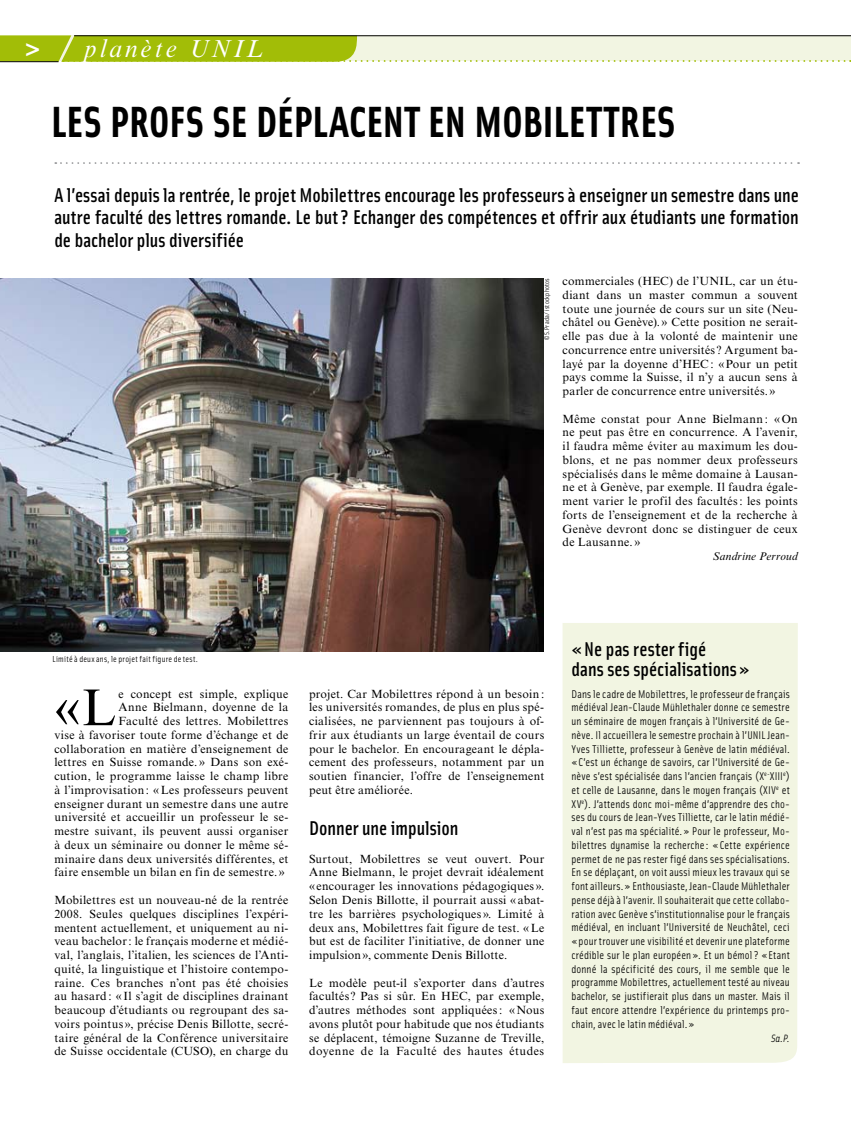
<style>
.page{position:relative;width:851px;height:1134px;background:#fff}
.page>*{position:absolute;margin:0;border:0;box-sizing:border-box;transform-origin:0 0}
.t1{font:51.88px "Times New Roman MT Std";color:#000}
.t2{font:700 43.75px "Solex";letter-spacing:-.01em;color:#000}
.t3{font:italic 25px "Times New Roman MT Std";letter-spacing:.12em;color:#fff}
.t4{font:500 20px/22.5px "Solex";color:#000;text-align:justify}
.t5{font:11.88px/13.8px "Times New Roman MT Std";letter-spacing:.025em;color:#000;text-align:justify}
.t6{font:11.25px/13.8px "Solex";letter-spacing:.015em;color:#000;text-align:justify}
.t7{font:italic 11.25px "Times New Roman MT Std";letter-spacing:.02em;color:#000}
.t8{font:italic 10.62px "Solex";color:#000}
.t9{font:8.75px "Solex";letter-spacing:.025em;color:#000}
.t10{font:6.88px "Solex";letter-spacing:.03em;color:#000}
.s1{font-family:"Frutiger LT Std";font-weight:700;font-style:normal}
</style>
<div class="page">
<div style="left:562px;top:623px;width:235px;height:440px;background:#f2f5e2"></div>
<svg style="left:55px;top:162px;width:743px;height:2px"></svg>
<svg style="left:0;top:35px;width:850px;height:27px;background:#cedb85"></svg>
<hr style="left:74px;top:35px;width:776px;height:1px;background:#000">
<img style="left:0;top:278px;width:543px;height:373px">
<h3 class="t3" style="left:25px;top:35px;width:239px"><span class="s1">&gt;</span> planète UNIL</h3>
<h2 class="t2" style="left:51px;top:93px;width:626px">LES PROFS SE DÉPLACENT EN MOBILETTRES</h2>
<p class="t4" style="left:54px;top:183px;width:746px">A l’essai depuis la rentrée, le projet Mobilettres encourage les professeurs à enseigner un semestre dans une autre faculté des lettres romande. Le but ? Echanger des compétences et offrir aux étudiants une formation de bachelor plus diversifiée</p>
<p class="t10" style="left:542px;top:340px;width:64px;rotate:-90deg">© S.Prada/ istockphotos</p>
<p class="t5" style="left:562px;top:274px;width:237px">commerciales (HEC) de l’UNIL, car un étu&shy;diant dans un master commun a souvent toute une journée de cours sur un site (Neu&shy;châtel ou Genève). » Cette position ne serait&shy;elle pas due à la volonté de maintenir une concurrence entre universités? Argument ba&shy;layé par la doyenne d’HEC: «Pour un petit pays comme la Suisse, il n’y a aucun sens à parler de concurrence entre universités. »</p>
<p class="t5" style="left:562px;top:412px;width:237px">Même constat pour Anne Bielmann : «On ne peut pas être en concurrence. A l’avenir, il faudra même éviter au maximum les dou&shy;blons, et ne pas nommer deux professeurs spécialisés dans le même domaine à Lausan&shy;ne et à Genève, par exemple. Il faudra égale&shy;ment varier le profil des facultés: les points forts de l’enseignement et de la recherche à Genève devront donc se distinguer de ceux de Lausanne. »</p>
<p class="t7" style="left:712px;top:550px;width:86px">Sandrine Perroud</p>
<p class="t9" style="left:53px;top:654px;width:147px">Limité à deux ans, le projet fait figure de test.</p>
<p class="t5" style="left:54px;top:687px;width:235px;text-align:right">e concept est simple, explique<br>Anne Bielmann, doyenne de la<br>Faculté des lettres. Mobilettres<br>vise à favoriser toute forme d’échange et de collaboration en matière d’enseignement de lettres en Suisse romande. » Dans son exé&shy;cution, le programme laisse le champ libre à l’improvisation : «Les professeurs peuvent enseigner durant un semestre dans une autre université et accueillir un professeur le se&shy;mestre suivant, ils peuvent aussi organiser à deux un séminaire ou donner le même sé&shy;minaire dans deux universités différentes, et faire ensemble un bilan en fin de semestre. »</p>
<p class="t5" style="left:54px;top:893px;width:235px">Mobilettres est un nouveau-né de la rentrée 2008. Seules quelques disciplines l’expéri&shy;mentent actuellement, et uniquement au ni&shy;veau bachelor: le français moderne et médié&shy;val, l’anglais, l’italien, les sciences de l’Anti&shy;quité, la linguistique et l’histoire contempo&shy;raine. Ces branches n’ont pas été choisies au hasard : « Il s’agit de disciplines drainant beaucoup d’étudiants ou regroupant des sa&shy;voirs pointus », précise Denis Billotte, secré&shy;taire général de la Conférence universitaire de Suisse occidentale (CUSO), en charge du</p>
<h1 class="t1" style="left:54px;top:678px;width:63px">«L</h1>
<p class="t5" style="left:309px;top:687px;width:237px">projet. Car Mobilettres répond à un besoin : les universités romandes, de plus en plus spé&shy;cialisées, ne parviennent pas toujours à of&shy;frir aux étudiants un large éventail de cours pour le bachelor. En encourageant le dépla&shy;cement des professeurs, notamment par un soutien financier, l’offre de l’enseignement peut être améliorée.</p>
<h3 class="t4" style="left:309px;top:816px;width:151px">Donner une impulsion</h3>
<p class="t5" style="left:309px;top:852px;width:237px">Surtout, Mobilettres se veut ouvert. Pour Anne Bielmann, le projet devrait idéalement « encourager les innovations pédagogiques ».<br>Selon Denis Billotte, il pourrait aussi « abat&shy;tre les barrières psychologiques ». Limité à deux ans, Mobilettres fait figure de test. «Le but est de faciliter l’initiative, de donner une impulsion», commente Denis Billotte.</p>
<p class="t5" style="left:309px;top:976px;width:237px">Le modèle peut-il s’exporter dans d’autres facultés? Pas si sûr. En HEC, par exemple, d’autres méthodes sont appliquées: «Nous avons plutôt pour habitude que nos étudiants se déplacent, témoigne Suzanne de Treville, doyenne de la Faculté des hautes études</p>
<h3 class="t4" style="left:571px;top:639px;width:180px;line-height:20px">« N e pas rester figé<br>dans ses spécialisations»</h3>
<p class="t6" style="left:571px;top:686px;width:220px">Dans le cadre de Mobilettres, le professeur de français médiéval Jean-Claude Mühlethaler donne ce semestre un séminaire de moyen français à l’Université de Ge&shy;nève. Il accueillera le semestre prochain à l’UNIL Jean-Yves Tilliette, professeur à Genève de latin médiéval. «C’est un échange de savoirs, car l’Université de Ge&shy;nève s’est spécialisée dans l’ancien français (X<sup>e-</sup>XIII<sup>e</sup>) et celle de Lausanne, dans le moyen français (XIV<sup>e</sup> et XV<sup>e</sup>). J’attends donc moi-même d’apprendre des cho&shy;ses du cours de Jean-Yves Tilliette, car le latin médié&shy;val n’est pas ma spécialité.» Pour le professeur, Mo&shy;bilettres dynamise la recherche: «Cette expérience permet de ne pas rester figé dans ses spécialisations.<br>En se déplaçant, on voit aussi mieux les travaux qui se font ailleurs.» Enthousiaste, Jean-Claude Mühlethaler pense déjà à l’avenir. Il souhaiterait que cette collabo&shy;ration avec Genève s’institutionnalise pour le français médiéval, en incluant l’Université de Neuchâtel, ceci «pour trouver une visibilité et devenir une plateforme crédible sur le plan européen». Et un bémol ? «Etant donné la spécificité des cours, il me semble que le programme Mobilettres, actuellement testé au niveau bachelor, se justifierait plus dans un master. Mais il faut encore attendre l’expérience du printemps pro&shy;chain, avec le latin médiéval.»</p>
<p class="t8" style="left:771px;top:1031px;width:20px">Sa.P.</p>
</div>
